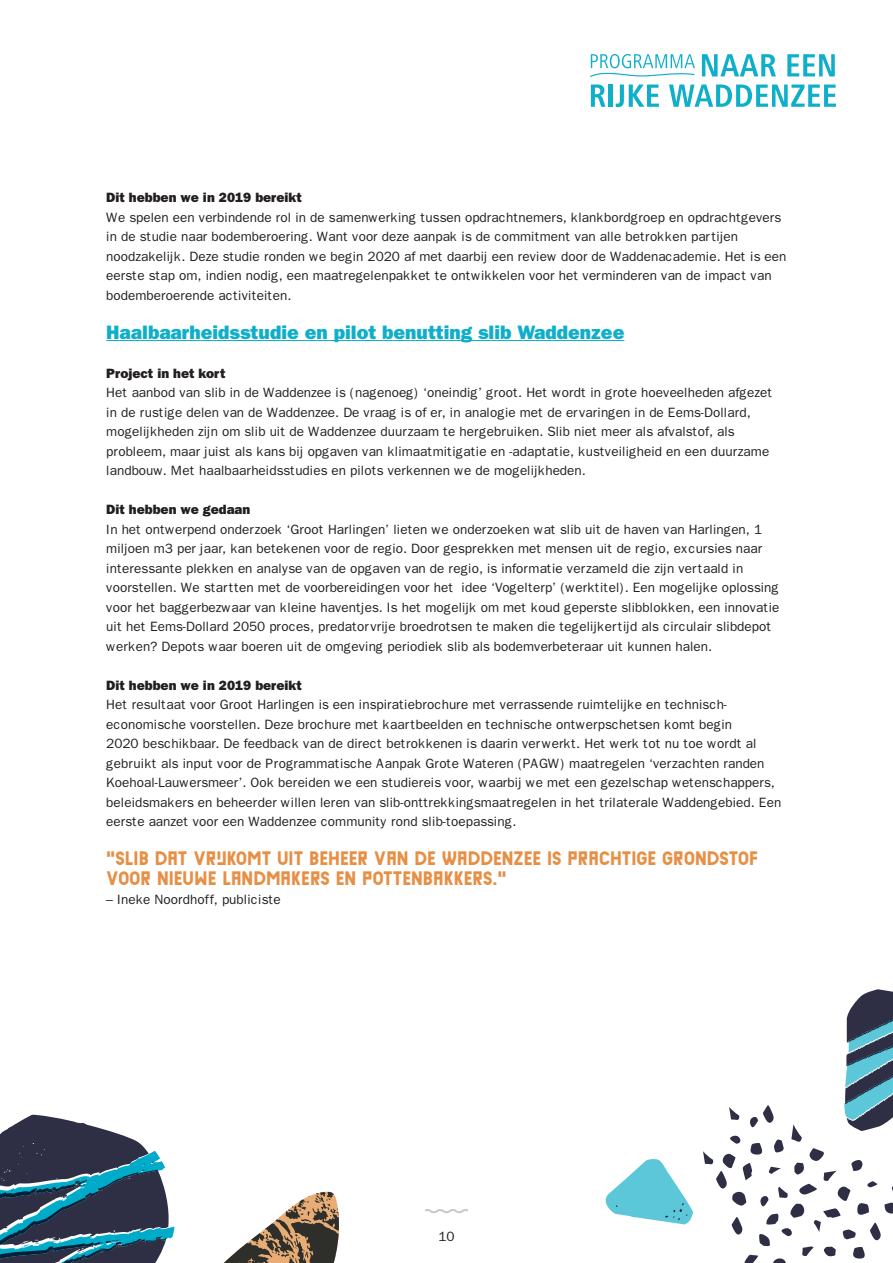
<style>
.page{position:relative;width:893px;height:1263px;background:#fff}
.page>*{position:absolute;margin:0;border:0;box-sizing:border-box;transform-origin:0 0}
.t1{font:19.5px/19.5px "Stormvloed Schiedam";color:#e68f45}
.H2_Tussenkop_13{font:800 19.5px "Franklin Gothic";color:#0fafca}
.Celstijl{font:13.5px/19.5px "Franklin Gothic";color:#231f20}
.t2{font:800 13.5px "Franklin Gothic";color:#231f20}
</style>
<div class="page">
<svg style="left:702px;top:54px;width:74px;height:22px"></svg>
<svg style="left:787px;top:54px;width:48px;height:22px"></svg>
<svg style="left:591px;top:85px;width:14px;height:22px"></svg>
<hr style="left:609px;top:85px;width:4px;height:22px;background:#0fafca">
<svg style="left:616px;top:85px;width:43px;height:22px"></svg>
<svg style="left:669px;top:85px;width:167px;height:22px"></svg>
<svg style="left:590px;top:54px;width:105px;height:23px"></svg>
<svg style="left:425px;top:1209px;width:43px;height:5px"></svg>
<hr style="left:106px;top:340px;width:518px;height:1px;background:#0fafca">
<svg style="left:0;top:1115px;width:175px;height:148px"></svg>
<svg style="left:224px;top:1192px;width:115px;height:71px"></svg>
<svg style="left:703px;top:989px;width:190px;height:274px"></svg>
<svg style="left:605px;top:1159px;width:88px;height:65px"></svg>
<p class="t2" style="left:106px;top:189px;width:197px">Dit hebben we in 2019 bereikt</p>
<p class="Celstijl" style="left:106px;top:207px;width:681px">We spelen een verbindende rol in de samenwerking tussen opdrachtnemers, klankbordgroep en opdrachtgevers in de studie naar bodemberoering. Want voor deze aanpak is de commitment van alle betrokken partijen noodzakelijk. Deze studie ronden we begin 2020 af met daarbij een review door de Waddenacademie. Het is een eerste stap om, indien nodig, een maatregelenpakket te ontwikkelen voor het verminderen van de impact van bodemberoerende activiteiten.</p>
<p class="H2_Tussenkop_13" style="left:106px;top:320px;width:520px">Haalbaarheidsstudie en pilot benutting slib Waddenzee</p>
<p class="t2" style="left:106px;top:365px;width:121px">Project in het kort</p>
<p class="Celstijl" style="left:106px;top:383px;width:668px">Het aanbod van slib in de Waddenzee is (nagenoeg) ‘oneindig’ groot. Het wordt in grote hoeveelheden afgezet in de rustige delen van de Waddenzee. De vraag is of er, in analogie met de ervaringen in de Eems-Dollard, mogelijkheden zijn om slib uit de Waddenzee duurzaam te hergebruiken. Slib niet meer als afvalstof, als probleem, maar juist als kans bij opgaven van klimaatmitigatie en -adaptatie, kustveiligheid en een duurzame landbouw. Met haalbaarheidsstudies en pilots verkennen we de mogelijkheden.</p>
<p class="t2" style="left:106px;top:501px;width:145px">Dit hebben we gedaan</p>
<p class="Celstijl" style="left:106px;top:519px;width:675px">In het ontwerpend onderzoek ‘Groot Harlingen’ lieten we onderzoeken wat slib uit de haven van Harlingen, 1 miljoen m3 per jaar, kan betekenen voor de regio. Door gesprekken met mensen uit de regio, excursies naar interessante plekken en analyse van de opgaven van de regio, is informatie verzameld die zijn vertaald in voorstellen. We startten met de voorbereidingen voor het idee ‘Vogelterp’ (werktitel). Een mogelijke oplossing voor het baggerbezwaar van kleine haventjes. Is het mogelijk om met koud geperste slibblokken, een innovatie uit het Eems-Dollard 2050 proces, predatorvrije broedrotsen te maken die tegelijkertijd als circulair slibdepot werken? Depots waar boeren uit de omgeving periodiek slib als bodemverbeteraar uit kunnen halen.</p>
<p class="t2" style="left:106px;top:677px;width:197px">Dit hebben we in 2019 bereikt</p>
<p class="Celstijl" style="left:106px;top:695px;width:676px">Het resultaat voor Groot Harlingen is een inspiratiebrochure met verrassende ruimtelijke en technisch&shy;economische voorstellen. Deze brochure met kaartbeelden en technische ontwerpschetsen komt begin<br>2020 beschikbaar. De feedback van de direct betrokkenen is daarin verwerkt. Het werk tot nu toe wordt al gebruikt als input voor de Programmatische Aanpak Grote Wateren (PAGW) maatregelen ‘verzachten randen Koehoal-Lauwersmeer’. Ook bereiden we een studiereis voor, waarbij we met een gezelschap wetenschappers, beleidsmakers en beheerder willen leren van slib-onttrekkingsmaatregelen in het trilaterale Waddengebied. Een eerste aanzet voor een Waddenzee community rond slib-toepassing.</p>
<p class="t1" style="left:106px;top:849px;width:653px">“SLIB DAT VRIJKOMT UIT BEHEER VAN DE WADDENZEE IS PRACHTIGE GRONDSTOF<br>VOOR NIEUWE LANDMAKERS EN POTTENBAKKERS.”</p>
<p class="Celstijl" style="left:106px;top:890px;width:176px">– Ineke Noordhoff, publiciste</p>
<p class="Celstijl" style="left:438px;top:1226px;width:18px">10</p>
</div>
